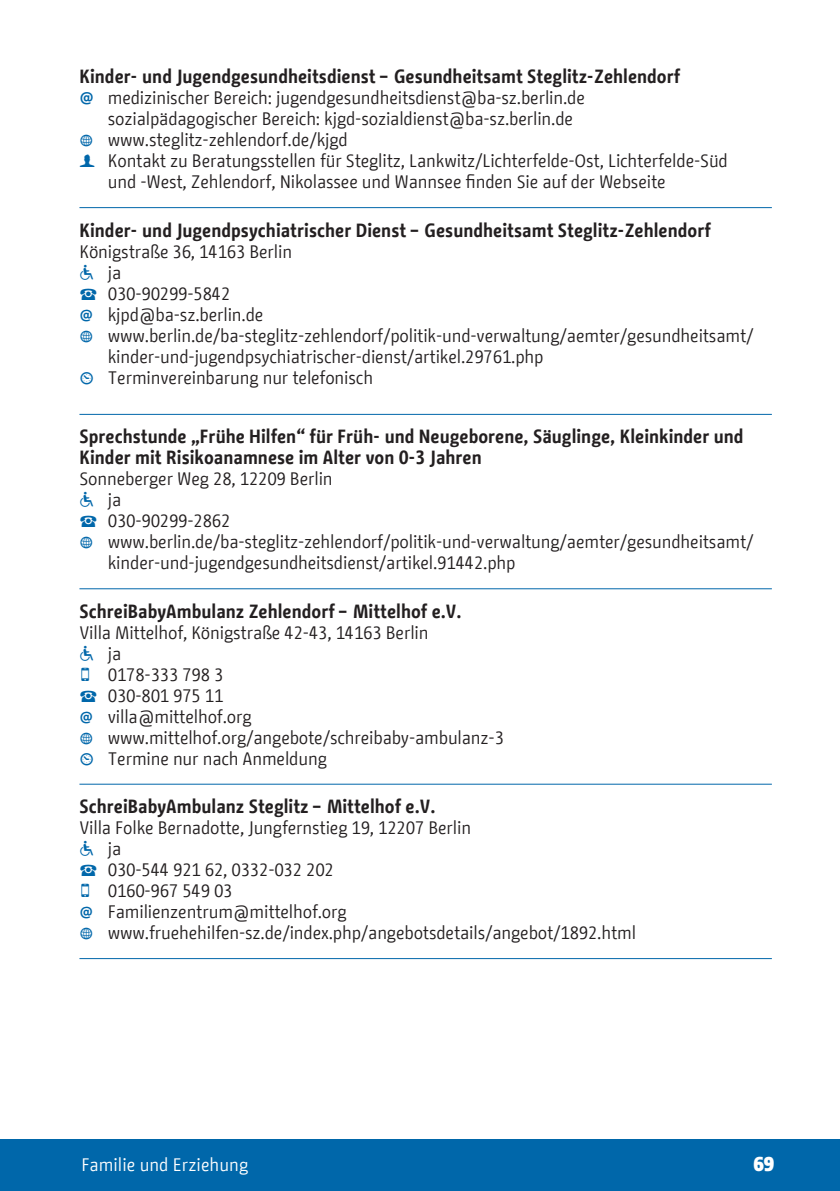
<style>
.page{position:relative;width:840px;height:1191px;background:#fff}
.page>*{position:absolute;margin:0;border:0;box-sizing:border-box;transform-origin:0 0}
.t1{font:900 20px "BMF Change";color:#fff}
.Institution{font:700 19px/21px "BMF Change";color:#231f20}
.grundtext{font:18px/21px "BMF Change";letter-spacing:-.01em;color:#231f20}
.t2{font:18px "BMF Change";color:#fff}
.s1{font-family:"Modern Pictograms";font-size:19px;color:#0067aa}
.s2{font-family:"Modern Pictograms";color:#0067aa}
.s3{font-family:"Modern Pictograms";font-size:20px;color:#0067aa}
.s4{font-family:"Bundesbahn Pi One";font-size:19px;color:#0067aa}
.s5{font-family:"European Pi One";color:#0067aa}
</style>
<div class="page">
<div style="left:0;top:1140px;width:839px;height:51px;background:#0067aa"></div>
<hr style="left:79px;top:207px;width:692px;height:1px;background:#0067aa">
<hr style="left:79px;top:414px;width:692px;height:1px;background:#0067aa">
<hr style="left:79px;top:588px;width:692px;height:1px;background:#0067aa">
<hr style="left:79px;top:783px;width:692px;height:1px;background:#0067aa">
<hr style="left:79px;top:958px;width:692px;height:1px;background:#0067aa">
<p class="Institution" style="left:79px;top:66px;width:602px">Kinder- und Jugendgesundheitsdienst – Gesundheitsamt Steglitz-Zehlendorf</p>
<p class="grundtext" style="left:108px;top:87px;width:478px;text-indent:-28px"><span class="s1">@</span> medizinischer Bereich: jugendgesundheitsdienst@ba-sz.berlin.de sozialpädagogischer Bereich: kjgd-sozialdienst@ba-sz.berlin.de</p>
<p class="grundtext" style="left:79px;top:129px;width:270px"><span class="s2">W</span> www.steglitz-zehlendorf.de/kjgd</p>
<p class="grundtext" style="left:108px;top:150px;width:621px;text-indent:-28px"><span class="s3">F</span> Kontakt zu Beratungsstellen für Steglitz, Lankwitz/Lichterfelde-Ost, Lichterfelde-Süd und -West, Zehlendorf, Nikolassee und Wannsee finden Sie auf der Webseite</p>
<p class="Institution" style="left:79px;top:219px;width:632px">Kinder- und Jugendpsychiatrischer Dienst – Gesundheitsamt Steglitz-Zehlendorf</p>
<p class="grundtext" style="left:79px;top:241px;width:214px">Königstraße 36, 14163 Berlin</p>
<p class="grundtext" style="left:79px;top:262px;width:43px"><span class="s4">-</span> ja</p>
<p class="grundtext" style="left:79px;top:283px;width:152px"><span class="s5">Z</span> 030-90299-5842</p>
<p class="grundtext" style="left:79px;top:304px;width:185px"><span class="s2">@</span> kjpd@ba-sz.berlin.de</p>
<p class="grundtext" style="left:108px;top:325px;width:647px;text-indent:-28px"><span class="s2">W</span> www.berlin.de/ba-steglitz-zehlendorf/politik-und-verwaltung/aemter/gesundheitsamt/ kinder-und-jugendpsychiatrischer-dienst/artikel.29761.php</p>
<p class="grundtext" style="left:79px;top:367px;width:295px"><span class="s1">{</span> Terminvereinbarung nur telefonisch</p>
<p class="Institution" style="left:79px;top:426px;width:665px">Sprechstunde „Frühe Hilfen“ für Früh- und Neugeborene, Säuglinge, Kleinkinder und<br>Kinder mit Risikoanamnese im Alter von 0-3 Jahren</p>
<p class="grundtext" style="left:79px;top:468px;width:255px">Sonneberger Weg 28, 12209 Berlin</p>
<p class="grundtext" style="left:79px;top:489px;width:43px"><span class="s4">-</span> ja</p>
<p class="grundtext" style="left:79px;top:510px;width:152px"><span class="s5">Z</span> 030-90299-2862</p>
<p class="grundtext" style="left:108px;top:531px;width:647px;text-indent:-28px"><span class="s2">W</span> www.berlin.de/ba-steglitz-zehlendorf/politik-und-verwaltung/aemter/gesundheitsamt/ kinder-und-jugendgesundheitsdienst/artikel.91442.php</p>
<p class="Institution" style="left:79px;top:600px;width:383px">SchreiBabyAmbulanz Zehlendorf – Mittelhof e.V.</p>
<p class="grundtext" style="left:79px;top:622px;width:350px">Villa Mittelhof, Königstraße 42-43, 14163 Berlin</p>
<p class="grundtext" style="left:79px;top:643px;width:43px"><span class="s4">-</span> ja</p>
<p class="grundtext" style="left:79px;top:664px;width:145px"><span class="s3">O</span> 0178-333 798 3</p>
<p class="grundtext" style="left:79px;top:685px;width:145px"><span class="s5">Z</span> 030-801 975 11</p>
<p class="grundtext" style="left:79px;top:706px;width:174px"><span class="s2">@</span> villa@mittelhof.org</p>
<p class="grundtext" style="left:79px;top:727px;width:426px"><span class="s2">W</span> www.mittelhof.org/angebote/schreibaby-ambulanz-3</p>
<p class="grundtext" style="left:79px;top:748px;width:249px"><span class="s1">{</span> Termine nur nach Anmeldung</p>
<p class="Institution" style="left:79px;top:796px;width:357px">SchreiBabyAmbulanz Steglitz – Mittelhof e.V.</p>
<p class="grundtext" style="left:79px;top:817px;width:393px">Villa Folke Bernadotte, Jungfernstieg 19, 12207 Berlin</p>
<p class="grundtext" style="left:79px;top:838px;width:43px"><span class="s4">-</span> ja</p>
<p class="grundtext" style="left:79px;top:859px;width:256px"><span class="s5">Z</span> 030-544 921 62, 0332-032 202</p>
<p class="grundtext" style="left:79px;top:880px;width:155px"><span class="s3">O</span> 0160-967 549 03</p>
<p class="grundtext" style="left:79px;top:901px;width:269px"><span class="s2">@</span> Familienzentrum@mittelhof.org</p>
<p class="grundtext" style="left:79px;top:922px;width:558px"><span class="s2">W</span> www.fruehehilfen-sz.de/index.php/angebotsdetails/angebot/1892.html</p>
<p class="t2" style="left:81px;top:1152px;width:168px">Familie und Erziehung</p>
<p class="t1" style="left:753px;top:1150px;width:22px">69</p>
</div>
